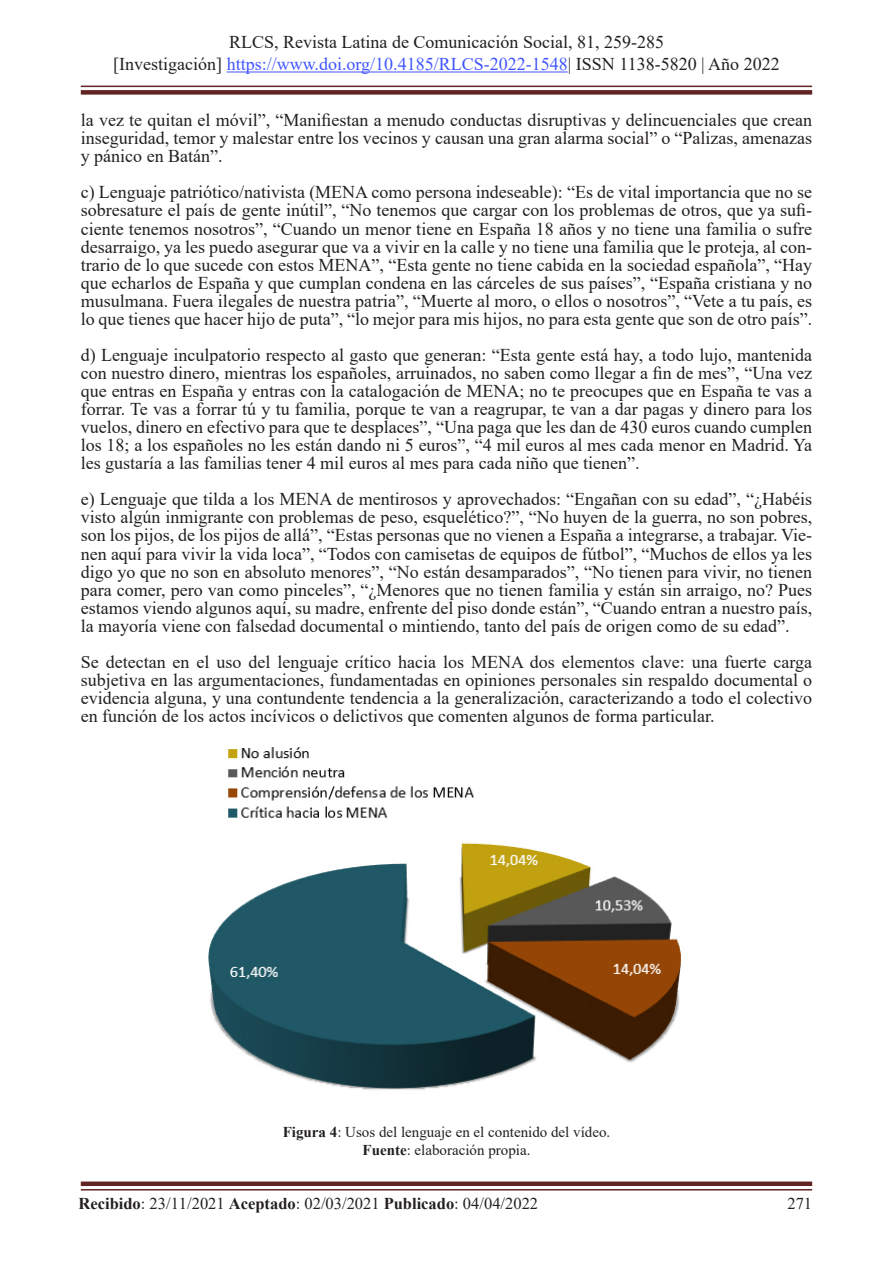
<style>
.page{position:relative;width:893px;height:1263px;background:#fff}
.page>*{position:absolute;margin:0;border:0;box-sizing:border-box;transform-origin:0 0}
.t1{font:18px/18px "Times New Roman";color:#231f20;text-align:justify}
.t2{font:16.5px "Times New Roman";color:#231f20}
.t3{font:15px/18px "Times New Roman";color:#231f20;text-align:center}
.s1{color:#4055ff}
.s2{font-weight:700}
</style>
<div class="page">
<hr style="left:227px;top:72px;width:341px;height:1px;background:#4055ff">
<hr style="left:81px;top:86px;width:731px;height:1px;background:#622423">
<div style="left:81px;top:90px;width:731px;height:5px;background:#622423"></div>
<hr style="left:81px;top:1189px;width:731px;height:1px;background:#622423">
<div style="left:81px;top:1181px;width:731px;height:5px;background:#622423"></div>
<img style="left:208px;top:747px;width:473px;height:343px">
<p class="t1" style="left:113px;top:31px;width:668px;line-height:21.6px;text-align:center">RLCS, Revista Latina de Comunicación Social, 81, 259-285<br>[Investigación] <span class="s1">https://www.doi.org/10.4185/RLCS-2022-1548</span>| ISSN 1138-5820 | Año 2022</p>
<p class="t1" style="left:81px;top:111px;width:733px">la vez te quitan el móvil”, “Manifiestan a menudo conductas disruptivas y delincuenciales que crean inseguridad, temor y malestar entre los vecinos y causan una gran alarma social” o “Palizas, amenazas y pánico en Batán”.</p>
<p class="t1" style="left:81px;top:183px;width:733px">c) Lenguaje patriótico/nativista (MENA como persona indeseable): “Es de vital importancia que no se sobresature el país de gente inútil”, “No tenemos que cargar con los problemas de otros, que ya sufi&shy;ciente tenemos nosotros”, “Cuando un menor tiene en España 18 años y no tiene una familia o sufre desarraigo, ya les puedo asegurar que va a vivir en la calle y no tiene una familia que le proteja, al con&shy;trario de lo que sucede con estos MENA”, “Esta gente no tiene cabida en la sociedad española”, “Hay que echarlos de España y que cumplan condena en las cárceles de sus países”, “España cristiana y no musulmana. Fuera ilegales de nuestra patria”, “Muerte al moro, o ellos o nosotros”, “Vete a tu país, es lo que tienes que hacer hijo de puta”, “lo mejor para mis hijos, no para esta gente que son de otro país”.</p>
<p class="t1" style="left:81px;top:345px;width:733px">d) Lenguaje inculpatorio respecto al gasto que generan: “Esta gente está hay, a todo lujo, mantenida con nuestro dinero, mientras los españoles, arruinados, no saben como llegar a fin de mes”, “Una vez que entras en España y entras con la catalogación de MENA; no te preocupes que en España te vas a forrar. Te vas a forrar tú y tu familia, porque te van a reagrupar, te van a dar pagas y dinero para los vuelos, dinero en efectivo para que te desplaces”, “Una paga que les dan de 430 euros cuando cumplen los 18; a los españoles no les están dando ni 5 euros”, “4 mil euros al mes cada menor en Madrid. Ya les gustaría a las familias tener 4 mil euros al mes para cada niño que tienen”.</p>
<p class="t1" style="left:81px;top:490px;width:733px">e) Lenguaje que tilda a los MENA de mentirosos y aprovechados: “Engañan con su edad”, “¿Habéis visto algún inmigrante con problemas de peso, esquelético?”, “No huyen de la guerra, no son pobres, son los pijos, de los pijos de allá”, “Estas personas que no vienen a España a integrarse, a trabajar. Vie&shy;nen aquí para vivir la vida loca”, “Todos con camisetas de equipos de fútbol”, “Muchos de ellos ya les digo yo que no son en absoluto menores”, “No están desamparados”, “No tienen para vivir, no tienen para comer, pero van como pinceles”, “¿Menores que no tienen familia y están sin arraigo, no? Pues estamos viendo algunos aquí, su madre, enfrente del piso donde están”, “Cuando entran a nuestro país, la mayoría viene con falsedad documental o mintiendo, tanto del país de origen como de su edad”.</p>
<p class="t1" style="left:81px;top:652px;width:733px">Se detectan en el uso del lenguaje crítico hacia los MENA dos elementos clave: una fuerte carga subjetiva en las argumentaciones, fundamentadas en opiniones personales sin respaldo documental o evidencia alguna, y una contundente tendencia a la generalización, caracterizando a todo el colectivo en función de los actos incívicos o delictivos que comenten algunos de forma particular.</p>
<p class="t3" style="left:283px;top:1122px;width:329px"><span class="s2">Figura 4</span>: Usos del lenguaje en el contenido del vídeo.<br><span class="s2">Fuente</span>: elaboración propia.</p>
<p class="t2" style="left:79px;top:1192px;width:461px"><span class="s2">Recibido</span>: 23/11/2021 <span class="s2">Aceptado</span>: 02/03/2021 <span class="s2">Publicado</span>: 04/04/2022</p>
<p class="t2" style="left:787px;top:1192px;width:26px">271</p>
</div>
